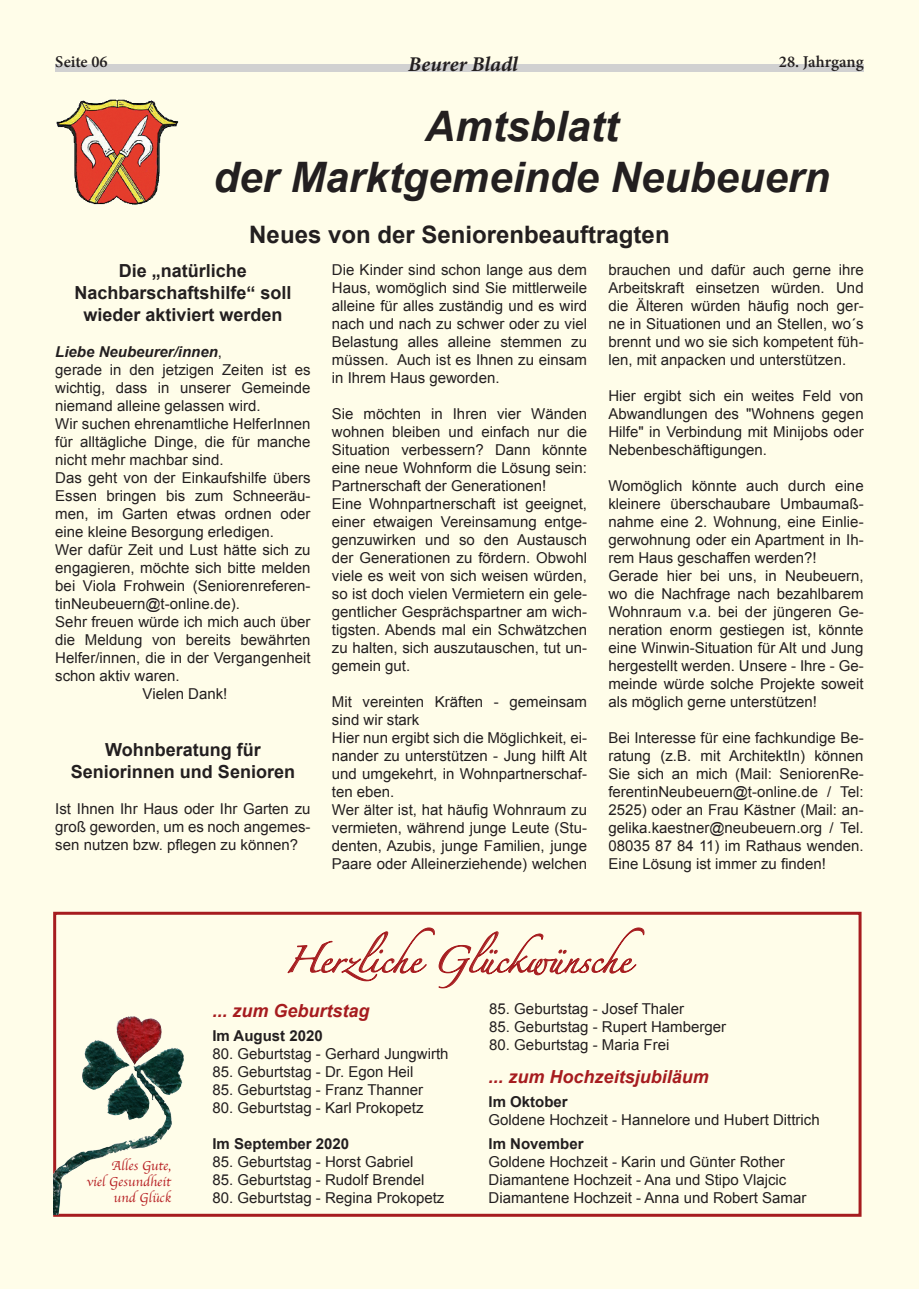
<style>
.page{position:relative;width:919px;height:1289px;background:#fff}
.page>*{position:absolute;margin:0;border:0;box-sizing:border-box;transform-origin:0 0}
.t1{font:italic 700 42px/50.4px "Arial";color:#231f20;text-align:center}
.t2{font:700 24px "Arial";color:#231f20}
.t3{font:24px "Zapfino";color:#a61c1f}
.t4{font:italic 700 21px "Minion Pro";color:#231f20}
.t5{font:700 18px/21.6px "Arial";color:#231f20;text-align:center}
.t6{font:italic 700 18px "Arial";color:#a61c1f}
.t7{font:600 16.5px "Minion Pro";letter-spacing:-.005em;color:#231f20}
.t8{font:15px/18px "Arial";color:#231f20;text-align:justify}
.t9{font:700 15px "Arial";color:#231f20}
.t10{font:italic 700 15px "Arial";color:#231f20}
.t11{font:13.5px/16.2px "Apple Chancery";color:#b61c20;text-align:right}
.s1{font-weight:400;font-style:normal}
</style>
<div class="page">
<div style="left:0;top:0;width:906px;height:1288px;background:#fffde9"></div>
<div style="left:906px;top:0;width:12px;height:1288px;background:#fffde9"></div>
<img style="left:56px;top:99px;width:123px;height:106px">
<div style="left:53px;top:911px;width:808px;height:305px;border:3px solid #a61c1f"></div>
<img style="left:53px;top:1010px;width:140px;height:204px">
<svg style="left:287px;top:927px;width:357px;height:61px"></svg>
<p class="t7" style="left:55px;top:51px;width:54px">Seite 06</p>
<h3 class="t4" style="left:408px;top:49px;width:111px">Beurer Bladl</h3>
<p class="t7" style="left:778px;top:51px;width:86px">28. Jahrgang</p>
<h1 class="t1" style="left:213px;top:101px;width:618px">Amtsblatt<br>der Marktgemeinde Neubeuern</h1>
<h2 class="t2" style="left:249px;top:221px;width:422px">Neues von der Seniorenbeauftragten</h2>
<p class="t8" style="left:608px;top:261px;width:257px">brauchen und dafür auch gerne ihre Arbeitskraft einsetzen würden. Und die Älteren würden häufig noch ger&shy;ne in Situationen und an Stellen, wo´s brennt und wo sie sich kompetent füh&shy;len, mit anpacken und unterstützen.</p>
<p class="t8" style="left:608px;top:387px;width:257px">Hier ergibt sich ein weites Feld von Abwandlungen des "Wohnens gegen Hilfe" in Verbindung mit Minijobs oder Nebenbeschäftigungen.</p>
<p class="t8" style="left:608px;top:477px;width:257px;text-align:left">Womöglich könnte auch durch eine kleinere überschaubare Umbaumaß&shy;nahme eine 2. Wohnung, eine Einlie&shy;gerwohnung oder ein Apartment in Ih&shy;rem Haus geschaffen werden?!<br>Gerade hier bei uns, in Neubeuern, wo die Nachfrage nach bezahlbarem Wohnraum v.a. bei der jüngeren Ge&shy;neration enorm gestiegen ist, könnte eine Winwin-Situation für Alt und Jung hergestellt werden. Unsere - Ihre - Ge&shy;meinde würde solche Projekte soweit als möglich gerne unterstützen!</p>
<p class="t8" style="left:608px;top:729px;width:257px">Bei Interesse für eine fachkundige Be&shy;ratung (z.B. mit ArchitektIn) können Sie sich an mich (Mail: SeniorenRe&shy;ferentinNeubeuern@t-online.de / Tel:<br>2525) oder an Frau Kästner (Mail: an&shy;gelika.kaestner@neubeuern.org / Tel.<br>08035 87 84 11) im Rathaus wenden.<br>Eine Lösung ist immer zu finden!</p>
<p class="t5" style="left:74px;top:260px;width:219px">Die „natürliche<br>Nachbarschaftshilfe“ soll wieder aktiviert werden</p>
<p class="t10" style="left:55px;top:343px;width:168px">Liebe Neubeurer/innen<span class="s1">,</span></p>
<p class="t8" style="left:55px;top:360px;width:257px">gerade in den jetzigen Zeiten ist es</p>
<p class="t8" style="left:55px;top:378px;width:257px">wichtig, dass in unserer Gemeinde</p>
<p class="t8" style="left:55px;top:396px;width:207px">niemand alleine gelassen wird.</p>
<p class="t8" style="left:55px;top:414px;width:257px">Wir suchen ehrenamtliche HelferInnen</p>
<p class="t8" style="left:55px;top:432px;width:257px">für alltägliche Dinge, die für manche</p>
<p class="t8" style="left:55px;top:450px;width:170px">nicht mehr machbar sind.</p>
<p class="t8" style="left:55px;top:468px;width:257px">Das geht von der Einkaufshilfe übers</p>
<p class="t8" style="left:55px;top:486px;width:257px">Essen bringen bis zum Schneeräu-</p>
<p class="t8" style="left:55px;top:504px;width:257px">men, im Garten etwas ordnen oder</p>
<p class="t8" style="left:55px;top:522px;width:220px">eine kleine Besorgung erledigen.</p>
<p class="t8" style="left:55px;top:540px;width:257px">Wer dafür Zeit und Lust hätte sich zu</p>
<p class="t8" style="left:55px;top:558px;width:257px">engagieren, möchte sich bitte melden</p>
<p class="t8" style="left:55px;top:576px;width:257px">bei Viola Frohwein (Seniorenreferen-</p>
<p class="t8" style="left:55px;top:594px;width:186px">tinNeubeuern@t-online.de).</p>
<p class="t8" style="left:55px;top:612px;width:257px">Sehr freuen würde ich mich auch über</p>
<p class="t8" style="left:55px;top:630px;width:257px">die Meldung von bereits bewährten</p>
<p class="t8" style="left:55px;top:648px;width:257px">Helfer/innen, die in der Vergangenheit</p>
<p class="t8" style="left:55px;top:666px;width:126px">schon aktiv waren.</p>
<p class="t8" style="left:143px;top:684px;width:86px">Vielen Dank!</p>
<p class="t8" style="left:332px;top:261px;width:257px">Die Kinder sind schon lange aus dem Haus, womöglich sind Sie mittlerweile alleine für alles zuständig und es wird nach und nach zu schwer oder zu viel Belastung alles alleine stemmen zu müssen. Auch ist es Ihnen zu einsam in Ihrem Haus geworden.</p>
<p class="t8" style="left:332px;top:405px;width:257px;text-align:left">Sie möchten in Ihren vier Wänden wohnen bleiben und einfach nur die Situation verbessern? Dann könnte eine neue Wohnform die Lösung sein:<br>Partnerschaft der Generationen!<br>Eine Wohnpartnerschaft ist geeignet, einer etwaigen Vereinsamung entge&shy;genzuwirken und so den Austausch der Generationen zu fördern. Obwohl viele es weit von sich weisen würden, so ist doch vielen Vermietern ein gele&shy;gentlicher Gesprächspartner am wich&shy;tigsten. Abends mal ein Schwätzchen zu halten, sich auszutauschen, tut un&shy;gemein gut.</p>
<p class="t8" style="left:332px;top:693px;width:257px;text-align:left">Mit vereinten Kräften - gemeinsam sind wir stark<br>Hier nun ergibt sich die Möglichkeit, ei&shy;nander zu unterstützen - Jung hilft Alt und umgekehrt, in Wohnpartnerschaf&shy;ten eben.<br>Wer älter ist, hat häufig Wohnraum zu vermieten, während junge Leute (Stu&shy;denten, Azubis, junge Familien, junge<br>Paare oder Alleinerziehende) welchen</p>
<p class="t5" style="left:71px;top:739px;width:226px">Wohnberatung für<br>Seniorinnen und Senioren</p>
<p class="t8" style="left:55px;top:799px;width:257px">Ist Ihnen Ihr Haus oder Ihr Garten zu groß geworden, um es noch angemes&shy;sen nutzen bzw. pflegen zu können?</p>
<p class="t11" style="left:87px;top:1157px;width:86px">Alles Gute,<br>viel Gesundheit und Glück</p>
<h2 class="t3" style="left:284px;top:949px;width:361px">Herzliche Glückwünsche</h2>
<p class="t6" style="left:212px;top:1000px;width:159px">... zum Geburtstag</p>
<p class="t9" style="left:212px;top:1027px;width:112px">Im August 2020</p>
<p class="t8" style="left:212px;top:1044px;width:237px">80. Geburtstag - Gerhard Jungwirth</p>
<p class="t8" style="left:212px;top:1062px;width:202px">85. Geburtstag - Dr. Egon Heil</p>
<p class="t8" style="left:212px;top:1080px;width:212px">85. Geburtstag - Franz Thanner</p>
<p class="t8" style="left:212px;top:1098px;width:212px">80. Geburtstag - Karl Prokopetz</p>
<p class="t9" style="left:212px;top:1135px;width:138px">Im September 2020</p>
<p class="t8" style="left:212px;top:1152px;width:202px">85. Geburtstag - Horst Gabriel</p>
<p class="t8" style="left:212px;top:1170px;width:213px">85. Geburtstag - Rudolf Brendel</p>
<p class="t8" style="left:212px;top:1188px;width:233px">80. Geburtstag - Regina Prokopetz</p>
<p class="t8" style="left:489px;top:999px;width:196px">85. Geburtstag - Josef Thaler</p>
<p class="t8" style="left:489px;top:1017px;width:238px">85. Geburtstag - Rupert Hamberger</p>
<p class="t8" style="left:489px;top:1035px;width:182px">80. Geburtstag - Maria Frei</p>
<p class="t6" style="left:488px;top:1066px;width:222px">... zum Hochzeitsjubiläum</p>
<p class="t9" style="left:488px;top:1093px;width:81px">Im Oktober</p>
<p class="t8" style="left:488px;top:1111px;width:332px">Goldene Hochzeit - Hannelore und Hubert Dittrich</p>
<p class="t9" style="left:488px;top:1135px;width:97px">Im November</p>
<p class="t8" style="left:488px;top:1153px;width:319px;text-align:left">Goldene Hochzeit - Karin und Günter Rother<br>Diamantene Hochzeit - Ana und Stipo Vlajcic<br>Diamantene Hochzeit - Anna und Robert Samar</p>
</div>
